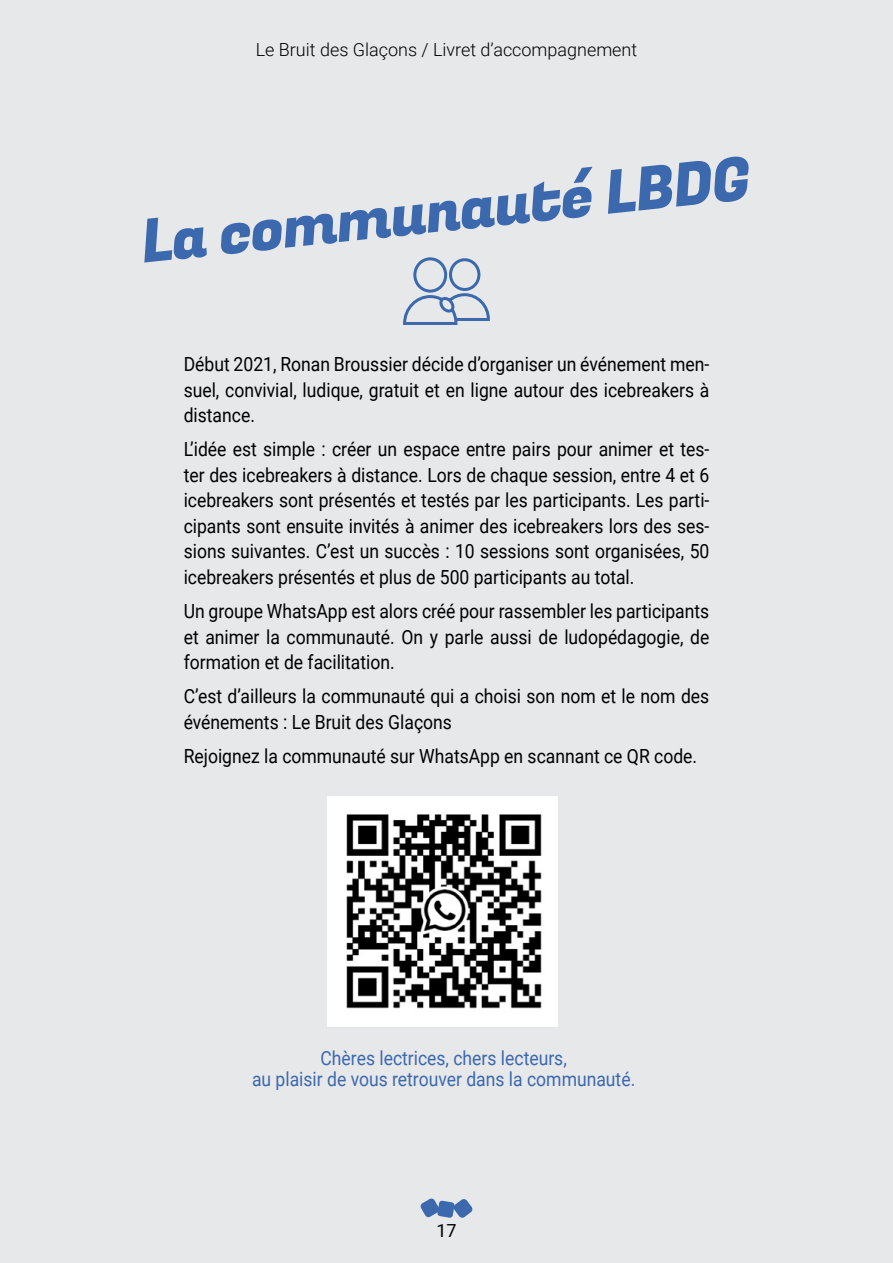
<style>
.page{position:relative;width:893px;height:1263px;background:#e6e8ea}
.page>*{position:absolute;margin:0;border:0;box-sizing:border-box;transform-origin:0 0}
.t1{font:60px "Fugaz One";color:#3c68ae}
.t2{font:19.5px/25.5px "Roboto";color:#000;text-align:justify;scale:.9 1}
.t3{font:19.5px/21px "Roboto";color:#3c68ae;text-align:center;scale:.9 1}
.t4{font:300 18px "Roboto";color:#000}
.t5{font:18px "Roboto";color:#000}
</style>
<div class="page">
<svg style="left:420px;top:1198px;width:53px;height:20px"></svg>
<svg style="left:403px;top:257px;width:87px;height:68px"></svg>
<div style="left:328px;top:796px;width:230px;height:231px;background:#fff"></div>
<img style="left:346px;top:814px;width:196px;height:195px">
<p class="t4" style="left:256px;top:43px;width:383px">Le Bruit des Glaçons / Livret d’accompagnement</p>
<h1 class="t1" style="left:138px;top:214px;width:614px;rotate:-6deg">La communauté LBDG</h1>
<p class="t2" style="left:184px;top:351px;width:586px">Début 2021, Ronan Broussier décide d’organiser un événement men&shy;suel, convivial, ludique, gratuit et en ligne autour des icebreakers à distance.</p>
<p class="t2" style="left:184px;top:436px;width:586px">L’idée est simple : créer un espace entre pairs pour animer et tes&shy;ter des icebreakers à distance. Lors de chaque session, entre 4 et 6 icebreakers sont présentés et testés par les participants. Les parti&shy;cipants sont ensuite invités à animer des icebreakers lors des ses&shy;sions suivantes. C’est un succès : 10 sessions sont organisées, 50 icebreakers présentés et plus de 500 participants au total.</p>
<p class="t2" style="left:184px;top:600px;width:586px">Un groupe WhatsApp est alors créé pour rassembler les participants et animer la communauté. On y parle aussi de ludopédagogie, de formation et de facilitation.</p>
<p class="t2" style="left:184px;top:683px;width:585px">C’est d’ailleurs la communauté qui a choisi son nom et le nom des événements : Le Bruit des Glaçons</p>
<p class="t2" style="left:184px;top:744px;width:572px">Rejoignez la communauté sur WhatsApp en scannant ce QR code.</p>
<p class="t3" style="left:252px;top:1047px;width:427px">Chères lectrices, chers lecteurs,<br>au plaisir de vous retrouver dans la communauté.</p>
<p class="t5" style="left:436px;top:1223px;width:22px">17</p>
</div>
